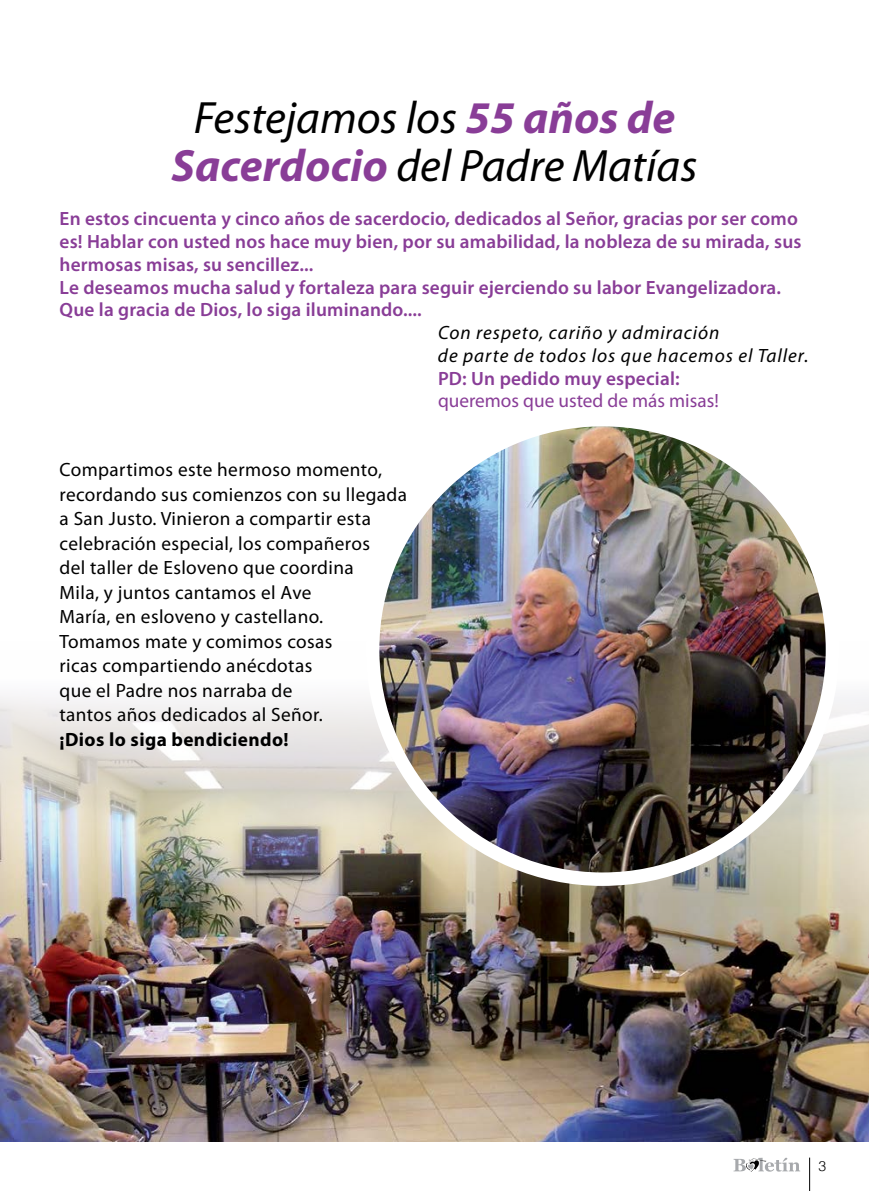
<style>
.page{position:relative;width:869px;height:1191px;background:#fff}
.page>*{position:absolute;margin:0;border:0;box-sizing:border-box;transform-origin:0 0}
.t1{font:italic 45.5px/47.2px "Myriad Pro";color:#000;text-align:center}
.t2{font:19.25px/24.5px "Myriad Pro";letter-spacing:.02em;color:#000}
.t3{font:600 19.25px/22.8px "Myriad Pro";letter-spacing:.01em;color:#893d97}
.t4{font:italic 19.25px/22.8px "Myriad Pro";letter-spacing:.05em;color:#000}
.t5{font:19.25px "Myriad Pro";color:#893d97}
.t6{font:700 19.25px "Myriad Pro";letter-spacing:.02em;color:#000}
.t7{font:300 14px "Helvetica";color:#000}
.s1{font-weight:700;color:#893d97}
</style>
<div class="page">
<hr style="left:809px;top:1157px;width:1px;height:34px;background:#000">
<svg style="left:733px;top:1157px;width:66px;height:14px"></svg>
<img style="left:0;top:696px;width:868px;height:445px">
<img style="left:372px;top:420px;width:460px;height:459px;border-radius:230px">
<div style="left:366px;top:413px;width:472px;height:473px;border:13px solid #fff;border-radius:50%"></div>
<h1 class="t1" style="left:171px;top:96px;width:527px">Festejamos los <span class="s1">55 años de<br>Sacerdocio</span> del Padre Matías</h1>
<p class="t3" style="left:60px;top:207px;width:743px">En estos cincuenta y cinco años de sacerdocio, dedicados al Señor, gracias por ser como es! Hablar con usted nos hace muy bien, por su amabilidad, la nobleza de su mirada, sus hermosas misas, su sencillez...<br>Le deseamos mucha salud y fortaleza para seguir ejerciendo su labor Evangelizadora.<br>Que la gracia de Dios, lo siga iluminando....</p>
<p class="t4" style="left:438px;top:322px;width:372px">Con respeto, cariño y admiración<br>de parte de todos los que hacemos el Taller.</p>
<p class="t3" style="left:438px;top:366px;width:243px">PD: Un pedido muy especial:</p>
<p class="t5" style="left:438px;top:389px;width:282px">queremos que usted de más misas!</p>
<p class="t2" style="left:59px;top:457px;width:349px">Compartimos este hermoso momento, recordando sus comienzos con su llegada a San Justo. Vinieron a compartir esta celebración especial, los compañeros<br>del taller de Esloveno que coordina<br>Mila, y juntos cantamos el Ave<br>María, en esloveno y castellano.<br>Tomamos mate y comimos cosas<br>ricas compartiendo anécdotas<br>que el Padre nos narraba de<br>tantos años dedicados al Señor.</p>
<p class="t6" style="left:59px;top:728px;width:230px">¡Dios lo siga bendiciendo!</p>
<p class="t7" style="left:818px;top:1157px;width:9px">3</p>
</div>
